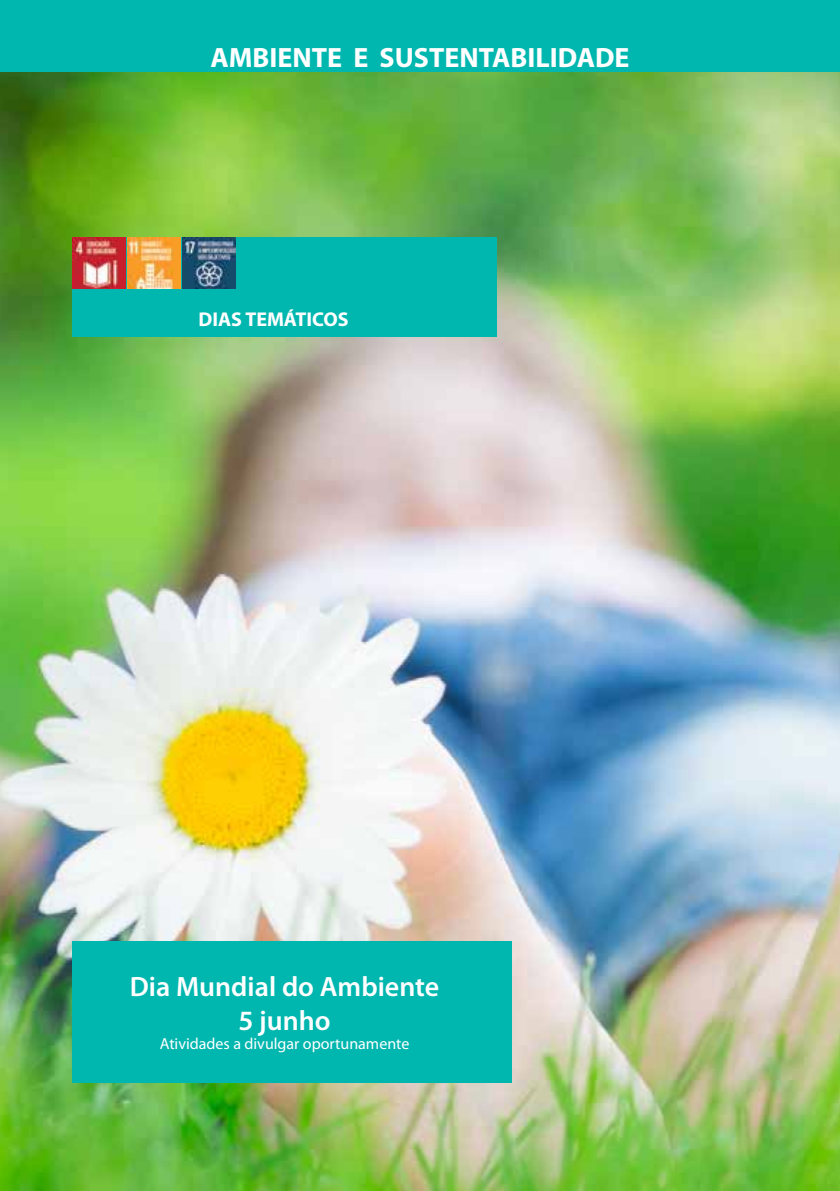
<style>
.page{position:relative;width:840px;height:1191px;background:#fff}
.page>*{position:absolute;margin:0;border:0;box-sizing:border-box;transform-origin:0 0}
.t1{font:600 28px/33.6px "Myriad Pro";color:#fff;text-align:center}
.t2{font:700 28px "Myriad Pro";color:#fff}
.t3{font:700 20px "Myriad Pro";color:#fff}
.t4{font:16px "Myriad Pro";color:#fff}
</style>
<div class="page">
<img style="left:0;top:72px;width:839px;height:1119px">
<div style="left:0;top:0;width:839px;height:72px;background:#00b7af"></div>
<div style="left:72px;top:237px;width:424px;height:99px;background:#00b7af"></div>
<div style="left:72px;top:941px;width:439px;height:142px;background:#00b7af"></div>
<img style="left:72px;top:237px;width:163px;height:51px">
<h1 class="t2" style="left:210px;top:40px;width:420px">AMBIENTE E SUSTENTABILIDADE</h1>
<p class="t3" style="left:198px;top:306px;width:151px">DIAS TEMÁTICOS</p>
<h1 class="t1" style="left:130px;top:969px;width:311px">Dia Mundial do Ambiente<br>5 junho</h1>
<p class="t4" style="left:160px;top:1034px;width:251px">Atividades a divulgar oportunamente</p>
</div>
